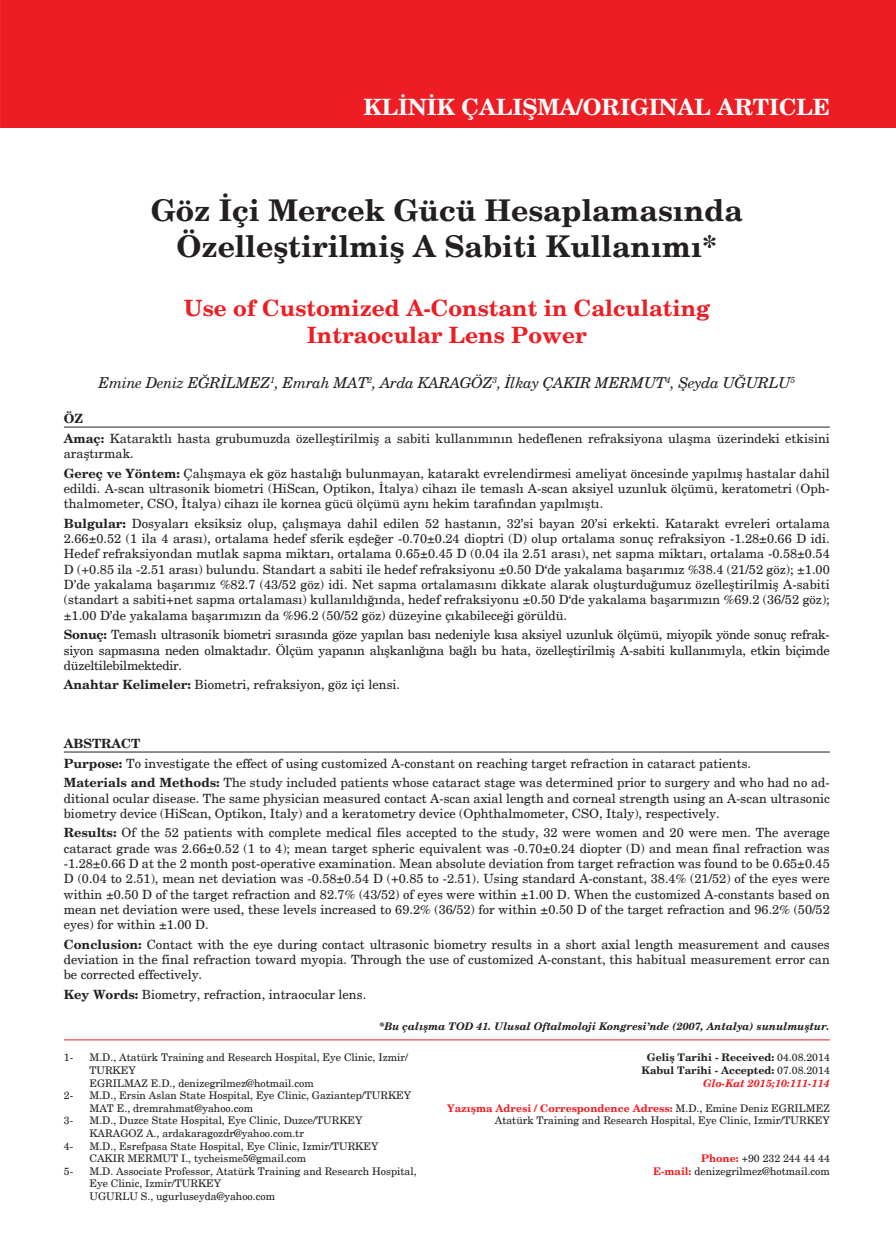
<style>
.page{position:relative;width:896px;height:1260px;background:#fff}
.page>*{position:absolute;margin:0;border:0;box-sizing:border-box;transform-origin:0 0}
.t1{font:700 30px/36px "New Century Schlbk";color:#231f20;text-align:center}
.t2{font:700 22.5px/27px "New Century Schlbk";color:#ee1d23;text-align:center}
.t3{font:700 22.5px "New Century Schlbk";color:#fff}
.t4{font:italic 15px "New Century Schlbk";letter-spacing:-.02em;color:#231f20}
.t5{font:12.75px/15.3px "New Century Schlbk";color:#231f20}
.t6{font:10.5px/12.6px "New Century Schlbk";color:#231f20}
.t7{font:700 10.5px/12.6px "New Century Schlbk";color:#231f20;text-align:right}
.t8{font:italic 700 10.5px "New Century Schlbk";color:#231f20}
.s1{font-weight:700}
.s2{font-weight:400}
.s3{font-style:italic;color:#ee1d23}
.s4{font-weight:700;color:#ee1d23}
</style>
<div class="page">
<div style="left:0;top:0;width:895px;height:128px;background:#ee1d23"></div>
<hr style="left:64px;top:426px;width:765px;height:1px;background:#231f20">
<hr style="left:64px;top:751px;width:765px;height:1px;background:#231f20">
<hr style="left:64px;top:1039px;width:765px;height:1px;background:#ee1d23">
<h2 class="t3" style="left:363px;top:93px;width:468px">KLİNİK ÇALIŞMA/ORIGINAL ARTICLE</h2>
<h1 class="t1" style="left:151px;top:193px;width:593px">Göz İçi Mercek Gücü Hesaplamasında<br>Özelleştirilmiş A Sabiti Kullanımı*</h1>
<h2 class="t2" style="left:184px;top:295px;width:527px">Use of Customized A-Constant in Calculating<br>Intraocular Lens Power</h2>
<p class="t4" style="left:98px;top:374px;width:698px">Emine Deniz EĞRİLMEZ<sup>1</sup>, Emrah MAT<sup>2</sup>, Arda KARAGÖZ<sup>3</sup>, İlkay ÇAKIR MERMUT<sup>4</sup>, Şeyda UĞURLU<sup>5</sup></p>
<p class="t5" style="left:64px;top:409px;width:767px;line-height:19.5px"><span class="s1">ÖZ<br>Amaç:</span> Kataraktlı hasta grubumuzda özelleştirilmiş a sabiti kullanımının hedeflenen refraksiyona ulaşma üzerindeki etkisini</p>
<p class="t5" style="left:64px;top:444px;width:767px;line-height:19.5px">araştırmak.<br><span class="s1">Gereç ve Yöntem:</span> Çalışmaya ek göz hastalığı bulunmayan, katarakt evrelendirmesi ameliyat öncesinde yapılmış hastalar dahil</p>
<p class="t5" style="left:64px;top:481px;width:767px">edildi. A-scan ultrasonik biometri (HiScan, Optikon, İtalya) cihazı ile temaslı A-scan aksiyel uzunluk ölçümü, keratometri (Oph&shy;thalmometer, CSO, İtalya) cihazı ile kornea gücü ölçümü aynı hekim tarafından yapılmıştı.</p>
<p class="t5" style="left:64px;top:515px;width:767px;text-align:justify"><span class="s1">Bulgular:</span> Dosyaları eksiksiz olup, çalışmaya dahil edilen 52 hastanın, 32’si bayan 20’si erkekti. Katarakt evreleri ortalama 2.66±0.52 (1 ila 4 arası), ortalama hedef sferik eşdeğer -0.70±0.24 dioptri (D) olup ortalama sonuç refraksiyon -1.28±0.66 D idi.<br>Hedef refraksiyondan mutlak sapma miktarı, ortalama 0.65±0.45 D (0.04 ila 2.51 arası), net sapma miktarı, ortalama -0.58±0.54<br>D (+0.85 ila -2.51 arası) bulundu. Standart a sabiti ile hedef refraksiyonu ±0.50 D‘de yakalama başarımız %38.4 (21/52 göz); ±1.00<br>D’de yakalama başarımız %82.7 (43/52 göz) idi. Net sapma ortalamasını dikkate alarak oluşturduğumuz özelleştirilmiş A-sabiti (standart a sabiti+net sapma ortalaması) kullanıldığında, hedef refraksiyonu ±0.50 D‘de yakalama başarımızın %69.2 (36/52 göz); ±1.00 D’de yakalama başarımızın da %96.2 (50/52 göz) düzeyine çıkabileceği görüldü.</p>
<p class="t5" style="left:64px;top:627px;width:767px;text-align:justify"><span class="s1">Sonuç:</span> Temaslı ultrasonik biometri sırasında göze yapılan bası nedeniyle kısa aksiyel uzunluk ölçümü, miyopik yönde sonuç refrak&shy;siyon sapmasına neden olmaktadır. Ölçüm yapanın alışkanlığına bağlı bu hata, özelleştirilmiş A-sabiti kullanımıyla, etkin biçimde düzeltilebilmektedir.</p>
<p class="t5" style="left:64px;top:677px;width:338px"><span class="s1">Anahtar Kelimeler:</span> Biometri, refraksiyon, göz içi lensi.</p>
<p class="t5" style="left:64px;top:733px;width:767px;line-height:19.5px"><span class="s1">ABSTRACT<br>Purpose:</span> To investigate the effect of using customized A-constant on reaching target refraction in cataract patients.<br><span class="s1">Materials and Methods:</span> The study included patients whose cataract stage was determined prior to surgery and who had no ad-</p>
<p class="t5" style="left:64px;top:790px;width:767px">ditional ocular disease. The same physician measured contact A-scan axial length and corneal strength using an A-scan ultrasonic biometry device (HiScan, Optikon, Italy) and a keratometry device (Ophthalmometer, CSO, Italy), respectively.</p>
<p class="t5" style="left:64px;top:825px;width:767px;text-align:justify"><span class="s1">Results:</span> Of the 52 patients with complete medical files accepted to the study, 32 were women and 20 were men. The average cataract grade was 2.66±0.52 (1 to 4); mean target spheric equivalent was -0.70±0.24 diopter (D) and mean final refraction was -1.28±0.66 D at the 2 month post-operative examination. Mean absolute deviation from target refraction was found to be 0.65±0.45<br>D (0.04 to 2.51), mean net deviation was -0.58±0.54 D (+0.85 to -2.51). Using standard A-constant, 38.4% (21/52) of the eyes were within ±0.50 D of the target refraction and 82.7% (43/52) of eyes were within ±1.00 D. When the customized A-constants based on mean net deviation were used, these levels increased to 69.2% (36/52) for within ±0.50 D of the target refraction and 96.2% (50/52 eyes) for within ±1.00 D.</p>
<p class="t5" style="left:64px;top:936px;width:767px;text-align:justify"><span class="s1">Conclusion:</span> Contact with the eye during contact ultrasonic biometry results in a short axial length measurement and causes deviation in the final refraction toward myopia. Through the use of customized A-constant, this habitual measurement error can be corrected effectively.</p>
<p class="t5" style="left:64px;top:986px;width:304px"><span class="s1">Key Words:</span> Biometry, refraction, intraocular lens.</p>
<p class="t8" style="left:379px;top:1019px;width:452px">*Bu çalışma TOD 41. Ulusal Oftalmoloji Kongresi’nde (2007, Antalya) sunulmuştur.</p>
<p class="t6" style="left:64px;top:1051px;width:11px">1-</p>
<p class="t6" style="left:89px;top:1051px;width:320px">M.D., Atatürk Training and Research Hospital, Eye Clinic, Izmir/<br>TURKEY<br>EGRILMAZ E.D., denizegrilmez@hotmail.com</p>
<p class="t6" style="left:64px;top:1088px;width:11px">2-</p>
<p class="t6" style="left:89px;top:1088px;width:323px">M.D., Ersin Aslan State Hospital, Eye Clinic, Gaziantep/TURKEY<br>MAT E., dremrahmat@yahoo.com</p>
<p class="t6" style="left:64px;top:1114px;width:11px">3-</p>
<p class="t6" style="left:89px;top:1114px;width:274px">M.D., Duzce State Hospital, Eye Clinic, Duzce/TURKEY<br>KARAGOZ A., ardakaragozdr@yahoo.com.tr</p>
<p class="t6" style="left:64px;top:1139px;width:11px">4-</p>
<p class="t6" style="left:89px;top:1139px;width:290px">M.D., Esrefpasa State Hospital, Eye Clinic, Izmir/TURKEY<br>CAKIR MERMUT I., tycheisme5@gmail.com</p>
<p class="t6" style="left:64px;top:1164px;width:11px">5-</p>
<p class="t6" style="left:89px;top:1164px;width:328px">M.D. Associate Professor, Atatürk Training and Research Hospital,<br>Eye Clinic, Izmir/TURKEY<br>UGURLU S., ugurluseyda@yahoo.com</p>
<p class="t7" style="left:641px;top:1051px;width:190px">Geliş Tarihi - Received: <span class="s2">04.08.2014<br></span>Kabul Tarihi - Accepted: <span class="s2">07.08.2014<br></span><span class="s3">Glo-Kat 2015;10:111-114</span></p>
<p class="t6" style="left:447px;top:1101px;width:384px;text-align:right"><span class="s4">Yazışma Adresi / Correspondence Adress:</span> M.D., Emine Deniz EGRILMEZ<br>Atatürk Training and Research Hospital, Eye Clinic, Izmir/TURKEY</p>
<p class="t6" style="left:653px;top:1151px;width:178px;text-align:right"><span class="s4">Phone:</span> +90 232 244 44 44<br><span class="s4">E-mail:</span> denizegrilmez@hotmail.com</p>
</div>
